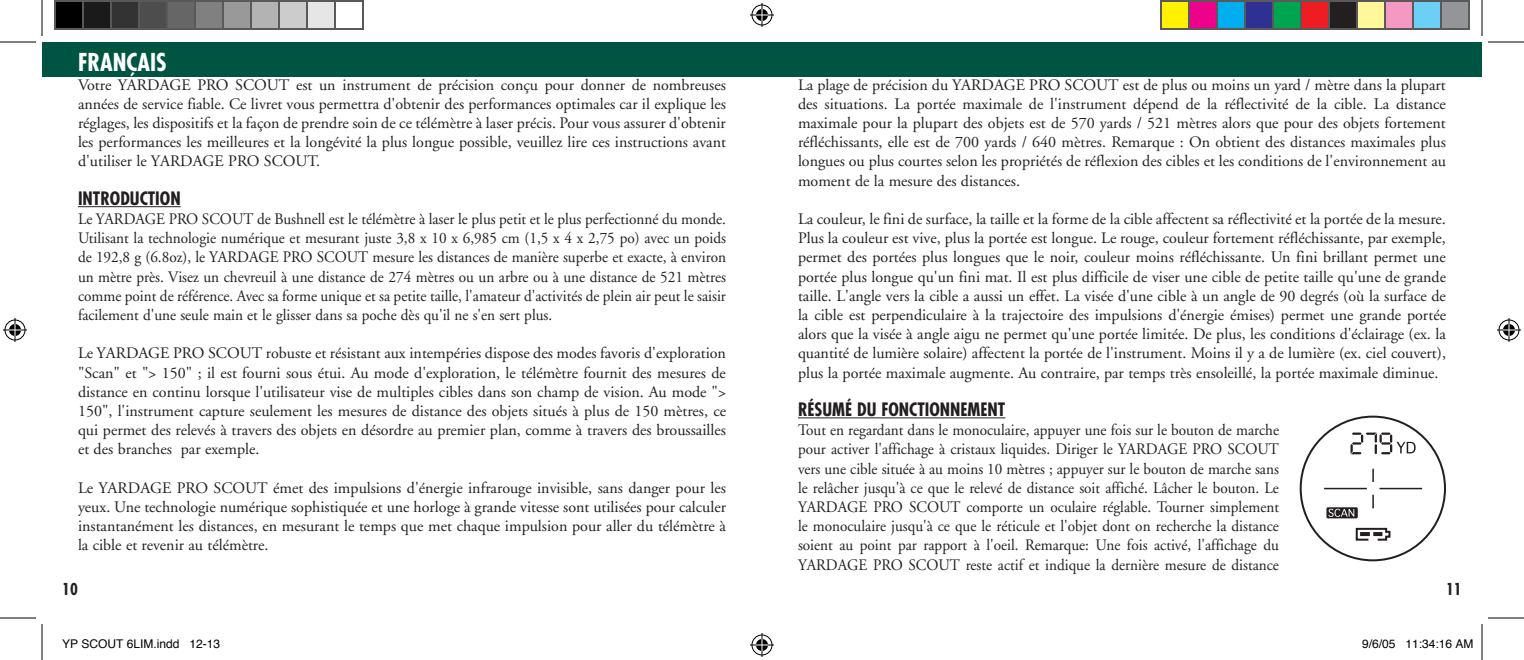
<style>
.page{position:relative;width:1524px;height:660px;background:#fff}
.page>*{position:absolute;margin:0;border:0;box-sizing:border-box;transform-origin:0 0}
.t1{font:700 condensed 24px "Futura";color:#fff}
.t2{font:700 condensed 18px "Futura";color:#231f20}
.t3{font:16px/19.2px "Adobe Garamond";color:#231f20;text-align:justify}
.t4{font:16px/19.2px "Adobe Garamond";color:#231f20;text-align:justify;scale:.95 1}
.t5{font:700 condensed 16px "Futura";color:#231f20}
.t6{font:12px "Helvetica";color:#000}
</style>
<div class="page">
<div style="left:42px;top:42px;width:1440px;height:34px;background:#005542"></div>
<hr style="left:78px;top:206px;width:103px;height:1px;background:#231f20">
<hr style="left:798px;top:417px;width:207px;height:1px;background:#231f20">
<hr style="left:1324px;top:488px;width:43px;height:1px;background:#231f20">
<hr style="left:1380px;top:488px;width:42px;height:1px;background:#231f20">
<svg style="left:1372px;top:469px;width:2px;height:13px"></svg>
<svg style="left:1372px;top:495px;width:2px;height:13px"></svg>
<svg style="left:1326px;top:507px;width:32px;height:11px"></svg>
<svg style="left:1355px;top:527px;width:36px;height:14px"></svg>
<svg style="left:1351px;top:433px;width:65px;height:21px"></svg>
<svg style="left:1328px;top:509px;width:26px;height:8px"></svg>
<hr style="left:0;top:42px;width:36px;height:1px;background:#000">
<hr style="left:1488px;top:42px;width:36px;height:1px;background:#000">
<hr style="left:0;top:618px;width:36px;height:1px;background:#000">
<hr style="left:1488px;top:618px;width:36px;height:1px;background:#000">
<hr style="left:42px;top:0;width:1px;height:36px;background:#000">
<hr style="left:42px;top:624px;width:1px;height:36px;background:#000">
<hr style="left:1482px;top:0;width:1px;height:36px;background:#000">
<hr style="left:1482px;top:624px;width:1px;height:36px;background:#000">
<svg style="left:750px;top:3px;width:24px;height:24px"></svg>
<svg style="left:750px;top:633px;width:24px;height:24px"></svg>
<svg style="left:3px;top:318px;width:24px;height:24px"></svg>
<svg style="left:1497px;top:318px;width:24px;height:24px"></svg>
<div style="left:55px;top:1px;width:28px;height:28px;background:#000"></div>
<div style="left:54px;top:0;width:30px;height:30px;border:2px solid #595959"></div>
<div style="left:83px;top:1px;width:28px;height:28px;background:#1a1a1a"></div>
<div style="left:82px;top:0;width:30px;height:30px;border:2px solid #595959"></div>
<div style="left:111px;top:1px;width:28px;height:28px;background:#333"></div>
<div style="left:110px;top:0;width:30px;height:30px;border:2px solid #595959"></div>
<div style="left:139px;top:1px;width:28px;height:28px;background:#4d4d4d"></div>
<div style="left:138px;top:0;width:30px;height:30px;border:2px solid #595959"></div>
<div style="left:167px;top:1px;width:28px;height:28px;background:#666"></div>
<div style="left:166px;top:0;width:30px;height:30px;border:2px solid #595959"></div>
<div style="left:195px;top:1px;width:28px;height:28px;background:#808080"></div>
<div style="left:194px;top:0;width:30px;height:30px;border:2px solid #595959"></div>
<div style="left:223px;top:1px;width:28px;height:28px;background:#999"></div>
<div style="left:222px;top:0;width:30px;height:30px;border:2px solid #595959"></div>
<div style="left:251px;top:1px;width:28px;height:28px;background:#b3b3b3"></div>
<div style="left:250px;top:0;width:30px;height:30px;border:2px solid #595959"></div>
<div style="left:279px;top:1px;width:28px;height:28px;background:#ccc"></div>
<div style="left:278px;top:0;width:30px;height:30px;border:2px solid #595959"></div>
<div style="left:307px;top:1px;width:28px;height:28px;background:#e6e6e6"></div>
<div style="left:306px;top:0;width:30px;height:30px;border:2px solid #595959"></div>
<div style="left:334px;top:0;width:30px;height:30px;border:2px solid #595959"></div>
<div style="left:1161px;top:1px;width:28px;height:28px;background:#fff101"></div>
<div style="left:1160px;top:0;width:30px;height:30px;border:2px solid #595959"></div>
<div style="left:1189px;top:1px;width:28px;height:28px;background:#ed028c"></div>
<div style="left:1188px;top:0;width:30px;height:30px;border:2px solid #595959"></div>
<div style="left:1217px;top:1px;width:28px;height:28px;background:#00aeef"></div>
<div style="left:1216px;top:0;width:30px;height:30px;border:2px solid #595959"></div>
<div style="left:1245px;top:1px;width:28px;height:28px;background:#2e3092"></div>
<div style="left:1244px;top:0;width:30px;height:30px;border:2px solid #595959"></div>
<div style="left:1273px;top:1px;width:28px;height:28px;background:#00a54f"></div>
<div style="left:1272px;top:0;width:30px;height:30px;border:2px solid #595959"></div>
<div style="left:1301px;top:1px;width:28px;height:28px;background:#ee1d23"></div>
<div style="left:1300px;top:0;width:30px;height:30px;border:2px solid #595959"></div>
<div style="left:1329px;top:1px;width:28px;height:28px;background:#231f20"></div>
<div style="left:1328px;top:0;width:30px;height:30px;border:2px solid #595959"></div>
<div style="left:1357px;top:1px;width:28px;height:28px;background:#fff79a"></div>
<div style="left:1356px;top:0;width:30px;height:30px;border:2px solid #595959"></div>
<div style="left:1385px;top:1px;width:28px;height:28px;background:#f499c2"></div>
<div style="left:1384px;top:0;width:30px;height:30px;border:2px solid #595959"></div>
<div style="left:1413px;top:1px;width:28px;height:28px;background:#6bcff6"></div>
<div style="left:1412px;top:0;width:30px;height:30px;border:2px solid #595959"></div>
<div style="left:1441px;top:1px;width:28px;height:28px;background:#939598"></div>
<div style="left:1440px;top:0;width:30px;height:30px;border:2px solid #595959"></div>
<h1 class="t1" style="left:78px;top:47px;width:90px">FRANÇAIS</h1>
<p class="t3" style="left:78px;top:75px;width:650px">Votre YARDAGE PRO SCOUT est un instrument de précision conçu pour donner de nombreuses années de service fiable. Ce livret vous permettra d'obtenir des performances optimales car il explique les réglages, les dispositifs et la façon de prendre soin de ce télémètre à laser précis. Pour vous assurer d'obtenir les performances les meilleures et la longévité la plus longue possible, veuillez lire ces instructions avant d'utiliser le YARDAGE PRO SCOUT.</p>
<p class="t2" style="left:78px;top:187px;width:15px">INTRODUCT</p>
<p class="t2" style="left:155px;top:187px;width:16px">ION</p>
<p class="t4" style="left:78px;top:210px;width:684px">Le YARDAGE PRO SCOUT de Bushnell est le télémètre à laser le plus petit et le plus perfectionné du monde.<br>Utilisant la technologie numérique et mesurant juste 3,8 x 10 x 6,985 cm (1,5 x 4 x 2,75 po) avec un poids de 192,8 g (6.8oz), le YARDAGE PRO SCOUT mesure les distances de manière superbe et exacte, à environ un mètre près. Visez un chevreuil à une distance de 274 mètres ou un arbre ou à une distance de 521 mètres comme point de référence. Avec sa forme unique et sa petite taille, l'amateur d'activités de plein air peut le saisir facilement d'une seule main et le glisser dans sa poche dès qu'il ne s'en sert plus.</p>
<p class="t3" style="left:78px;top:344px;width:650px">Le YARDAGE PRO SCOUT robuste et résistant aux intempéries dispose des modes favoris d'exploration "Scan" et "&gt; 150" ; il est fourni sous étui. Au mode d'exploration, le télémètre fournit des mesures de distance en continu lorsque l'utilisateur vise de multiples cibles dans son champ de vision. Au mode "&gt; 150", l'instrument capture seulement les mesures de distance des objets situés à plus de 150 mètres, ce qui permet des relevés à travers des objets en désordre au premier plan, comme à travers des broussailles et des branches par exemple.</p>
<p class="t3" style="left:78px;top:479px;width:650px">Le YARDAGE PRO SCOUT émet des impulsions d'énergie infrarouge invisible, sans danger pour les yeux. Une technologie numérique sophistiquée et une horloge à grande vitesse sont utilisées pour calculer instantanément les distances, en mesurant le temps que met chaque impulsion pour aller du télémètre à la cible et revenir au télémètre.</p>
<p class="t3" style="left:798px;top:75px;width:650px">La plage de précision du YARDAGE PRO SCOUT est de plus ou moins un yard / mètre dans la plupart des situations. La portée maximale de l'instrument dépend de la réflectivité de la cible. La distance maximale pour la plupart des objets est de 570 yards / 521 mètres alors que pour des objets fortement réfléchissants, elle est de 700 yards / 640 mètres. Remarque : On obtient des distances maximales plus longues ou plus courtes selon les propriétés de réflexion des cibles et les conditions de l'environnement au moment de la mesure des distances.</p>
<p class="t3" style="left:798px;top:210px;width:650px">La couleur, le fini de surface, la taille et la forme de la cible affectent sa réflectivité et la portée de la mesure.<br>Plus la couleur est vive, plus la portée est longue. Le rouge, couleur fortement réfléchissante, par exemple, permet des portées plus longues que le noir, couleur moins réfléchissante. Un fini brillant permet une portée plus longue qu'un fini mat. Il est plus difficile de viser une cible de petite taille qu'une de grande taille. L'angle vers la cible a aussi un effet. La visée d'une cible à un angle de 90 degrés (où la surface de la cible est perpendiculaire à la trajectoire des impulsions d'énergie émises) permet une grande portée alors que la visée à angle aigu ne permet qu'une portée limitée. De plus, les conditions d'éclairage (ex. la quantité de lumière solaire) affectent la portée de l'instrument. Moins il y a de lumière (ex. ciel couvert), plus la portée maximale augmente. Au contraire, par temps très ensoleillé, la portée maximale diminue.</p>
<p class="t2" style="left:798px;top:398px;width:101px">RÉSUMÉ DU FONCT</p>
<p class="t2" style="left:925px;top:398px;width:15px">IONNEMENT</p>
<p class="t4" style="left:798px;top:421px;width:508px">Tout en regardant dans le monoculaire, appuyer une fois sur le bouton de marche pour activer l'affichage à cristaux liquides. Diriger le YARDAGE PRO SCOUT vers une cible située à au moins 10 mètres ; appuyer sur le bouton de marche sans le relâcher jusqu'à ce que le relevé de distance soit affiché. Lâcher le bouton. Le YARDAGE PRO SCOUT comporte un oculaire réglable. Tourner simplement le monoculaire jusqu'à ce que le réticule et l'objet dont on recherche la distance soient au point par rapport à l'oeil. Remarque: Une fois activé, l'affichage du YARDAGE PRO SCOUT reste actif et indique la dernière mesure de distance</p>
<p class="t5" style="left:62px;top:579px;width:17px">10</p>
<p class="t5" style="left:1446px;top:579px;width:17px">11</p>
<p class="t6" style="left:62px;top:636px;width:160px">YP SCOUT 6LIM.indd 12-13</p>
<p class="t6" style="left:1362px;top:636px;width:113px">9/6/05 11:34:16 AM</p>
</div>
